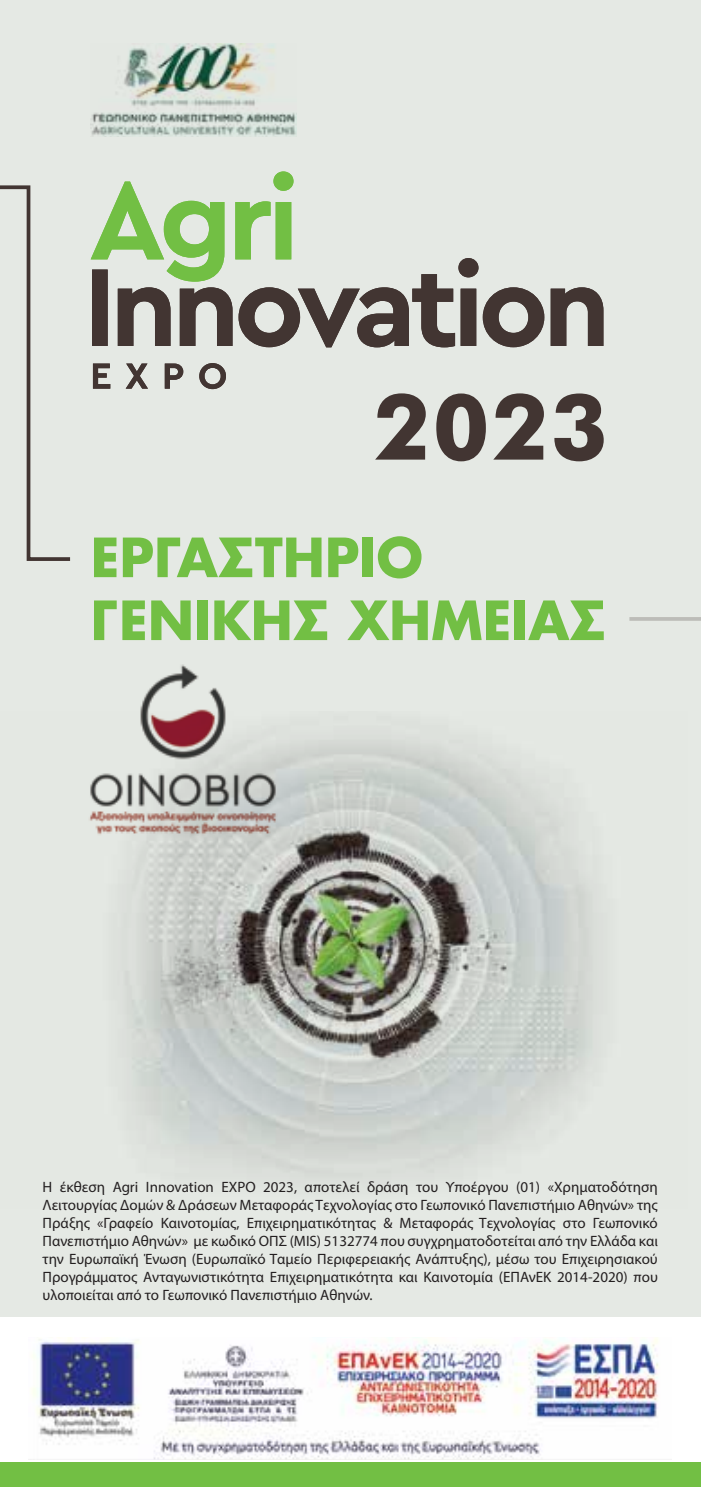
<style>
.page{position:relative;width:701px;height:1487px;background:#fff}
.page>*{position:absolute;margin:0;border:0;box-sizing:border-box;transform-origin:0 0}
.t1{font:700 91.5px "Futura";color:#423532}
.t2{font:700 52.5px/63px "PF Futura Neu";color:#72bf44}
.t3{font:15px/18px "Myriad Pro";color:#231f20;text-align:justify}
</style>
<div class="page">
<div style="left:0;top:0;width:700px;height:1486px;background:#e6ebe0"></div>
<img style="left:91px;top:44px;width:205px;height:92px">
<div style="left:0;top:1316px;width:700px;height:170px;background:#fff"></div>
<img style="left:32px;top:1337px;width:627px;height:122px">
<svg style="left:0;top:185px;width:71px;height:376px"></svg>
<div style="left:0;top:1462px;width:700px;height:24px;background:#72bf44"></div>
<svg style="left:92px;top:258px;width:511px;height:89px"></svg>
<svg style="left:91px;top:171px;width:202px;height:111px"></svg>
<svg style="left:93px;top:363px;width:133px;height:26px"></svg>
<img style="left:117px;top:728px;width:487px;height:457px">
<hr style="left:629px;top:617px;width:71px;height:4px;background:#bfbfba">
<img style="left:89px;top:664px;width:191px;height:172px">
<h1 class="t1" style="left:373px;top:360px;width:236px">2023</h1>
<h2 class="t2" style="left:91px;top:524px;width:517px">ΕΡΓΑΣΤΗΡΙΟ<br>ΓΕΝΙΚΗΣ ΧΗΜΕΙΑΣ</h2>
<p class="t3" style="left:43px;top:1178px;width:616px">Η έκθεση Agri Innovation EXPO 2023, αποτελεί δράση του Υποέργου (01) «Χρηματοδότηση Λειτουργίας Δομών &amp; Δράσεων Μεταφοράς Τεχνολογίας στο Γεωπονικό Πανεπιστήμιο Αθηνών» της Πράξης «Γραφείο Καινοτομίας, Επιχειρηματικότητας &amp; Μεταφοράς Τεχνολογίας στο Γεωπονικό Πανεπιστήμιο Αθηνών» με κωδικό ΟΠΣ (MIS) 5132774 που συγχρηματοδοτείται από την Ελλάδα και την Ευρωπαϊκή Ένωση (Ευρωπαϊκό Ταμείο Περιφερειακής Ανάπτυξης), μέσω του Επιχειρησιακού Προγράμματος Ανταγωνιστικότητα Επιχειρηματικότητα και Καινοτομία (ΕΠΑνΕΚ 2014-2020) που υλοποιείται από το Γεωπονικό Πανεπιστήμιο Αθηνών.</p>
</div>
